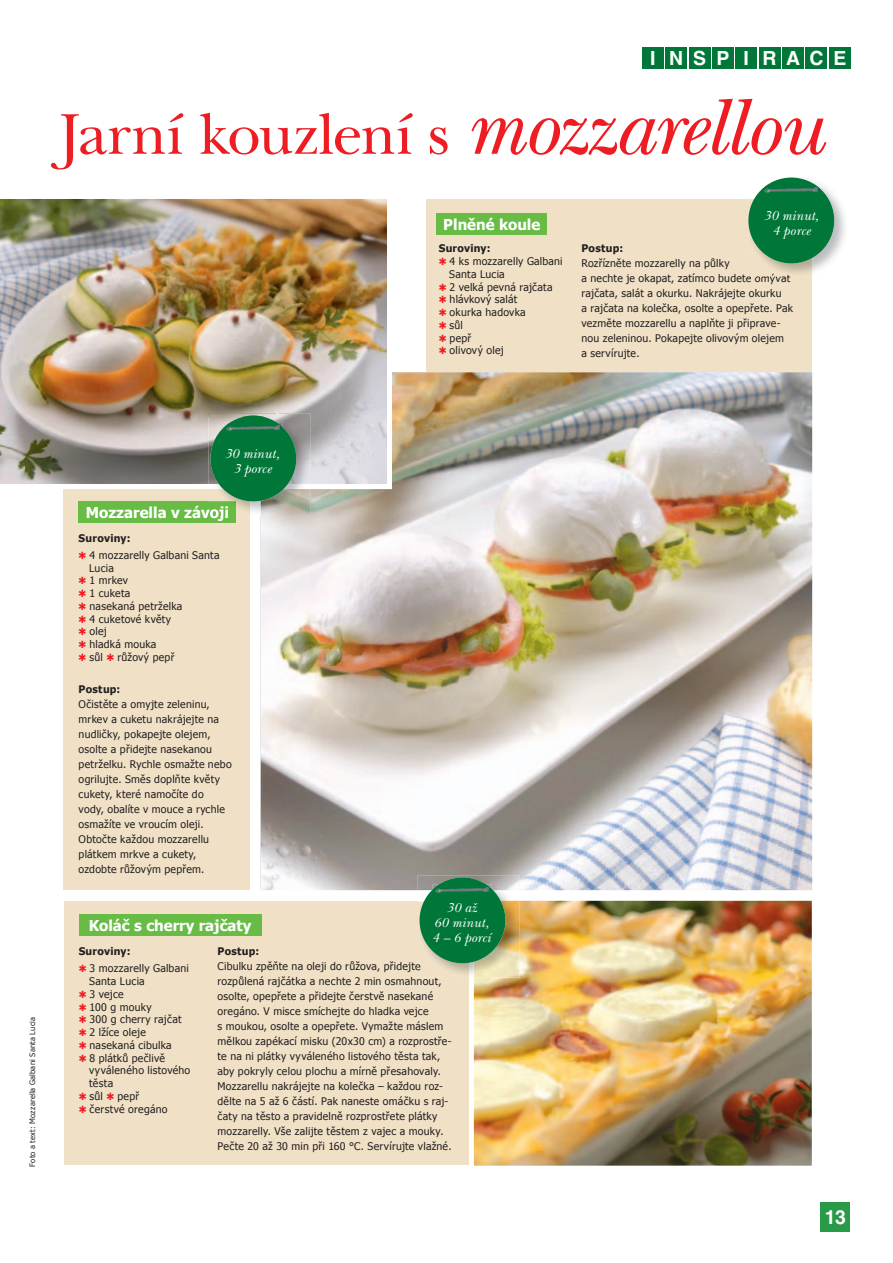
<style>
.page{position:relative;width:893px;height:1263px;background:#fff}
.page>*{position:absolute;margin:0;border:0;box-sizing:border-box;transform-origin:0 0}
.t1{font:60px "ITC New Baskerville CE";letter-spacing:-.015em;color:#ee1d23}
.t2{font:700 19.5px "Helvetica CE";letter-spacing:.49em;color:#fff}
.t3{font:700 15px "Tahoma";color:#fff}
.t4{font:italic 13.5px/15px "ITC New Baskerville CE";letter-spacing:.015em;color:#fff;text-align:center}
.t5{font:10.5px/15px "Tahoma";letter-spacing:.025em;color:#231f20}
.t6{font:700 10.5px "Tahoma";letter-spacing:.025em;color:#231f20}
.t7{font:7.5px "Tahoma";letter-spacing:.025em;color:#231f20}
.s1{font-style:italic;font-size:82.5px}
.s2{color:#ee1d23}
.s3{font-weight:700}
</style>
<div class="page">
<div style="left:426px;top:199px;width:386px;height:544px;background:#f0e1c6"></div>
<div style="left:64px;top:464px;width:186px;height:426px;background:#f0e1c6"></div>
<div style="left:64px;top:902px;width:405px;height:263px;background:#f0e1c6"></div>
<img style="left:261px;top:372px;width:551px;height:518px">
<div style="left:820px;top:1202px;width:30px;height:29px;background:#299a48"></div>
<div style="left:642px;top:47px;width:21px;height:22px;background:#007739"></div>
<div style="left:665px;top:47px;width:22px;height:22px;background:#007739"></div>
<div style="left:689px;top:47px;width:21px;height:22px;background:#007739"></div>
<div style="left:712px;top:47px;width:21px;height:22px;background:#007739"></div>
<div style="left:736px;top:47px;width:21px;height:22px;background:#007739"></div>
<div style="left:759px;top:47px;width:21px;height:22px;background:#007739"></div>
<div style="left:782px;top:47px;width:22px;height:22px;background:#007739"></div>
<div style="left:806px;top:47px;width:21px;height:22px;background:#007739"></div>
<div style="left:829px;top:47px;width:21px;height:22px;background:#007739"></div>
<div style="left:437px;top:213px;width:110px;height:22px;background:#68bc45"></div>
<div style="left:79px;top:501px;width:157px;height:22px;background:#68bc45"></div>
<img style="left:473px;top:900px;width:339px;height:266px">
<img style="left:0;top:199px;width:392px;height:290px">
<div style="left:79px;top:915px;width:182px;height:21px;background:#68bc45"></div>
<img style="left:754px;top:177px;width:91px;height:100px">
<img style="left:748px;top:199px;width:64px;height:79px">
<img style="left:746px;top:274px;width:44px;height:4px">
<div style="left:748px;top:178px;width:86px;height:85px;background:#007739;border-radius:50%"></div>
<img style="left:761px;top:185px;width:59px;height:8px">
<img style="left:250px;top:501px;width:11px;height:15px">
<img style="left:220px;top:489px;width:30px;height:21px">
<img style="left:261px;top:489px;width:50px;height:27px">
<img style="left:208px;top:501px;width:28px;height:9px">
<img style="left:208px;top:505px;width:21px;height:11px">
<img style="left:208px;top:413px;width:103px;height:76px">
<div style="left:210px;top:416px;width:86px;height:85px;background:#007739;border-radius:50%"></div>
<img style="left:223px;top:423px;width:59px;height:8px">
<img style="left:417px;top:875px;width:103px;height:27px">
<img style="left:419px;top:902px;width:50px;height:72px">
<img style="left:469px;top:896px;width:51px;height:82px">
<svg style="left:417px;top:961px;width:4px;height:11px"></svg>
<div style="left:420px;top:877px;width:85px;height:86px;background:#007739;border-radius:50%"></div>
<img style="left:432px;top:884px;width:60px;height:9px">
<h2 class="t2" style="left:650px;top:47px;width:198px">I NSP I RACE</h2>
<h1 class="t1" style="left:60px;top:104px;width:765px">Jarní kouzlení s <span class="s1">mozzarellou</span></h1>
<h3 class="t3" style="left:443px;top:214px;width:99px">Plněné koule</h3>
<p class="t6" style="left:439px;top:241px;width:53px">Suroviny:</p>
<p class="t5" style="left:439px;top:253px;width:126px"><span class="s2">✱</span> 4 ks mozzarelly Galbani</p>
<p class="t5" style="left:449px;top:266px;width:57px">Santa Lucia</p>
<p class="t5" style="left:439px;top:279px;width:115px"><span class="s2">✱</span> 2 velká pevná rajčata</p>
<p class="t5" style="left:439px;top:292px;width:80px"><span class="s2">✱</span> hlávkový salát</p>
<p class="t5" style="left:439px;top:304px;width:89px"><span class="s2">✱</span> okurka hadovka</p>
<p class="t5" style="left:439px;top:317px;width:26px"><span class="s2">✱</span> sůl</p>
<p class="t5" style="left:439px;top:330px;width:34px"><span class="s2">✱</span> pepř</p>
<p class="t5" style="left:439px;top:343px;width:67px"><span class="s2">✱</span> olivový olej</p>
<p class="t4" style="left:764px;top:209px;width:57px">30 minut,<br>4 porce</p>
<p class="t6" style="left:581px;top:241px;width:43px">Postup:</p>
<p class="t5" style="left:581px;top:256px;width:213px">Rozřízněte mozzarelly na půlky<br>a nechte je okapat, zatímco budete omývat rajčata, salát a okurku. Nakrájejte okurku<br>a rajčata na kolečka, osolte a opepřete. Pak vezměte mozzarellu a naplňte ji připrave&shy;nou zeleninou. Pokapejte olivovým olejem<br>a servírujte.</p>
<p class="t7" style="left:27px;top:1167px;width:151px;rotate:-90deg">Foto a text: Mozzarella Galbani Santa Lucia</p>
<p class="t4" style="left:225px;top:447px;width:57px">30 minut,<br>3 porce</p>
<h3 class="t3" style="left:86px;top:502px;width:145px">Mozzarella v závoji</h3>
<p class="t5" style="left:79px;top:529px;width:142px;line-height:17px"><span class="s3">Suroviny:<br></span><span class="s2">✱</span> 4 mozzarelly Galbani Santa</p>
<p class="t5" style="left:79px;top:561px;width:105px;line-height:12.8px;text-indent:10px">Lucia<br><span class="s2">✱</span> 1 mrkev<br><span class="s2">✱</span> 1 cuketa<br><span class="s2">✱</span> nasekaná petrželka <span class="s2">✱</span> 4 cuketové květy<br><span class="s2">✱</span> olej<br><span class="s2">✱</span> hladká mouka<br><span class="s2">✱</span> sůl <span class="s2">✱</span> růžový pepř</p>
<p class="t6" style="left:79px;top:682px;width:43px">Postup:</p>
<p class="t5" style="left:79px;top:696px;width:155px">Očistěte a omyjte zeleninu, mrkev a cuketu nakrájejte na nudličky, pokapejte olejem, osolte a přidejte nasekanou petrželku. Rychle osmažte nebo ogrilujte. Směs doplňte květy cukety, které namočíte do<br>vody, obalíte v mouce a rychle osmažíte ve vroucím oleji.<br>Obtočte každou mozzarellu plátkem mrkve a cukety, ozdobte růžovým pepřem.</p>
<p class="t4" style="left:432px;top:900px;width:60px">30 až<br>60 minut,<br>4 – 6 porcí</p>
<h3 class="t3" style="left:89px;top:915px;width:164px">Koláč s cherry rajčaty</h3>
<p class="t5" style="left:79px;top:942px;width:112px;line-height:17px"><span class="s3">Suroviny:<br></span><span class="s2">✱</span> 3 mozzarelly Galbani</p>
<p class="t5" style="left:79px;top:974px;width:104px;line-height:12.8px;text-indent:10px">Santa Lucia<br><span class="s2">✱</span> 3 vejce<br><span class="s2">✱</span> 100 g mouky<br><span class="s2">✱</span> 300 g cherry rajčat <span class="s2">✱</span> 2 lžíce oleje<br><span class="s2">✱</span> nasekaná cibulka <span class="s2">✱</span> 8 plátků pečlivě</p>
<p class="t5" style="left:89px;top:1062px;width:103px">vyváleného listového</p>
<p class="t5" style="left:89px;top:1075px;width:26px">těsta</p>
<p class="t5" style="left:79px;top:1088px;width:62px"><span class="s2">✱</span> sůl <span class="s2">✱</span> pepř</p>
<p class="t5" style="left:79px;top:1101px;width:90px"><span class="s2">✱</span> čerstvé oregáno</p>
<p class="t6" style="left:218px;top:944px;width:43px">Postup:</p>
<p class="t5" style="left:218px;top:958px;width:236px">Cibulku zpěňte na oleji do růžova, přidejte rozpůlená rajčátka a nechte 2 min osmahnout, osolte, opepřete a přidejte čerstvě nasekané oregáno. V misce smíchejte do hladka vejce<br>s moukou, osolte a opepřete. Vymažte máslem mělkou zapékací misku (20x30 cm) a rozprostře&shy;te na ni plátky vyváleného listového těsta tak, aby pokryly celou plochu a mírně přesahovaly.<br>Mozzarellu nakrájejte na kolečka – každou roz&shy;dělte na 5 až 6 částí. Pak naneste omáčku s raj&shy;čaty na těsto a pravidelně rozprostřete plátky mozzarelly. Vše zalijte těstem z vajec a mouky.<br>Pečte 20 až 30 min při 160 °C. Servírujte vlažné.</p>
<h2 class="t2" style="left:825px;top:1206px;width:23px">13</h2>
</div>
